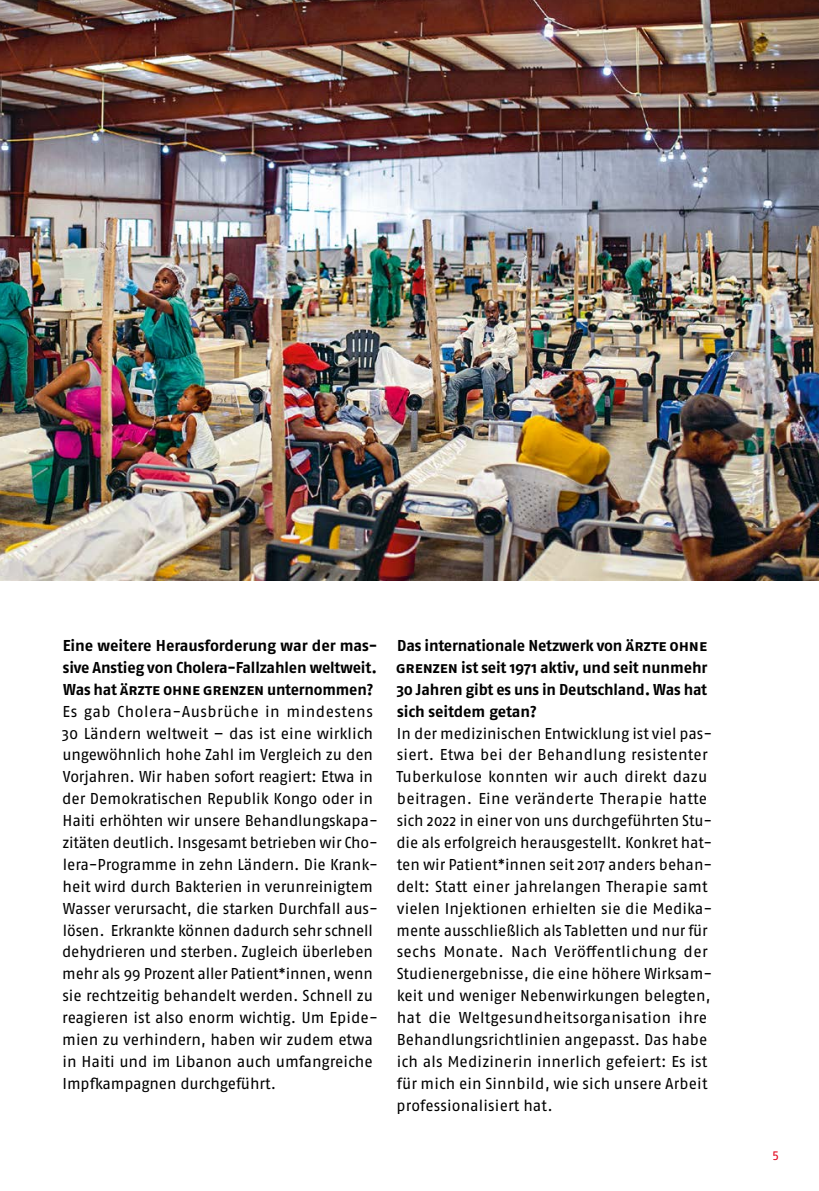
<style>
.page{position:relative;width:819px;height:1191px;background:#fff}
.page>*{position:absolute;margin:0;border:0;box-sizing:border-box;transform-origin:0 0}
.Fließtext_Fließtext_BS_LW0_p{font:15.75px/21.9px "Fago Pro";letter-spacing:-.005em;color:#000}
.Fließtext_Fließtext_BS_LW0_p-2{font:700 15.75px/21.9px "Fago Pro";letter-spacing:-.01em;color:#000;text-align:justify}
.t1{font:12.25px "Fago Pro";color:#e2001a}
</style>
<div class="page">
<img style="left:0;top:0;width:819px;height:580px">
<p class="Fließtext_Fließtext_BS_LW0_p-2" style="left:63px;top:634px;width:316px">Eine weitere Herausforderung war der mas&shy;sive Anstieg von Cholera-Fallzahlen weltweit.<br>Was hat ÄRZTE OHNE GRENZEN unternommen?</p>
<p class="Fließtext_Fließtext_BS_LW0_p" style="left:62px;top:700px;width:318px">Es gab Cholera-Ausbrüche in mindestens 30 Ländern weltweit – das ist eine wirklich ungewöhnlich hohe Zahl im Vergleich zu den Vorjahren. Wir haben sofort reagiert: Etwa in der Demokratischen Republik Kongo oder in Haiti erhöhten wir unsere Behandlungskapa&shy;zitäten deutlich. Insgesamt betrieben wir Cho&shy;lera-Programme in zehn Ländern. Die Krank&shy;heit wird durch Bakterien in verunreinigtem Wasser verursacht, die starken Durchfall aus&shy;lösen. Erkrankte können dadurch sehr schnell dehydrieren und sterben. Zugleich überleben mehr als 99 Prozent aller Patient*innen, wenn sie rechtzeitig behandelt werden. Schnell zu reagieren ist also enorm wichtig. Um Epide&shy;mien zu verhindern, haben wir zudem etwa in Haiti und im Libanon auch umfangreiche Impfkampagnen durchgeführt.</p>
<p class="Fließtext_Fließtext_BS_LW0_p-2" style="left:396px;top:634px;width:313px">Das internationale Netzwerk von ÄRZTE OHNE GRENZEN ist seit 1971 aktiv, und seit nunmehr 30 Jahren gibt es uns in Deutschland. Was hat sich seitdem getan?</p>
<p class="Fließtext_Fließtext_BS_LW0_p" style="left:396px;top:722px;width:317px">In der medizinischen Entwicklung ist viel pas&shy;siert. Etwa bei der Behandlung resistenter Tuberkulose konnten wir auch direkt dazu beitragen. Eine veränderte Therapie hatte sich 2022 in einer von uns durchgeführten Stu&shy;die als erfolgreich herausgestellt. Konkret hat&shy;ten wir Patient*innen seit 2017 anders behan&shy;delt: Statt einer jahrelangen Therapie samt vielen Injektionen erhielten sie die Medika&shy;mente ausschließlich als Tabletten und nur für sechs Monate. Nach Veröffentlichung der Studienergebnisse, die eine höhere Wirksam&shy;keit und weniger Nebenwirkungen belegten, hat die Weltgesundheitsorganisation ihre Behandlungsrichtlinien angepasst. Das habe ich als Medizinerin innerlich gefeiert: Es ist für mich ein Sinnbild, wie sich unsere Arbeit professionalisiert hat.</p>
<p class="t1" style="left:772px;top:1148px;width:9px">5</p>
</div>
